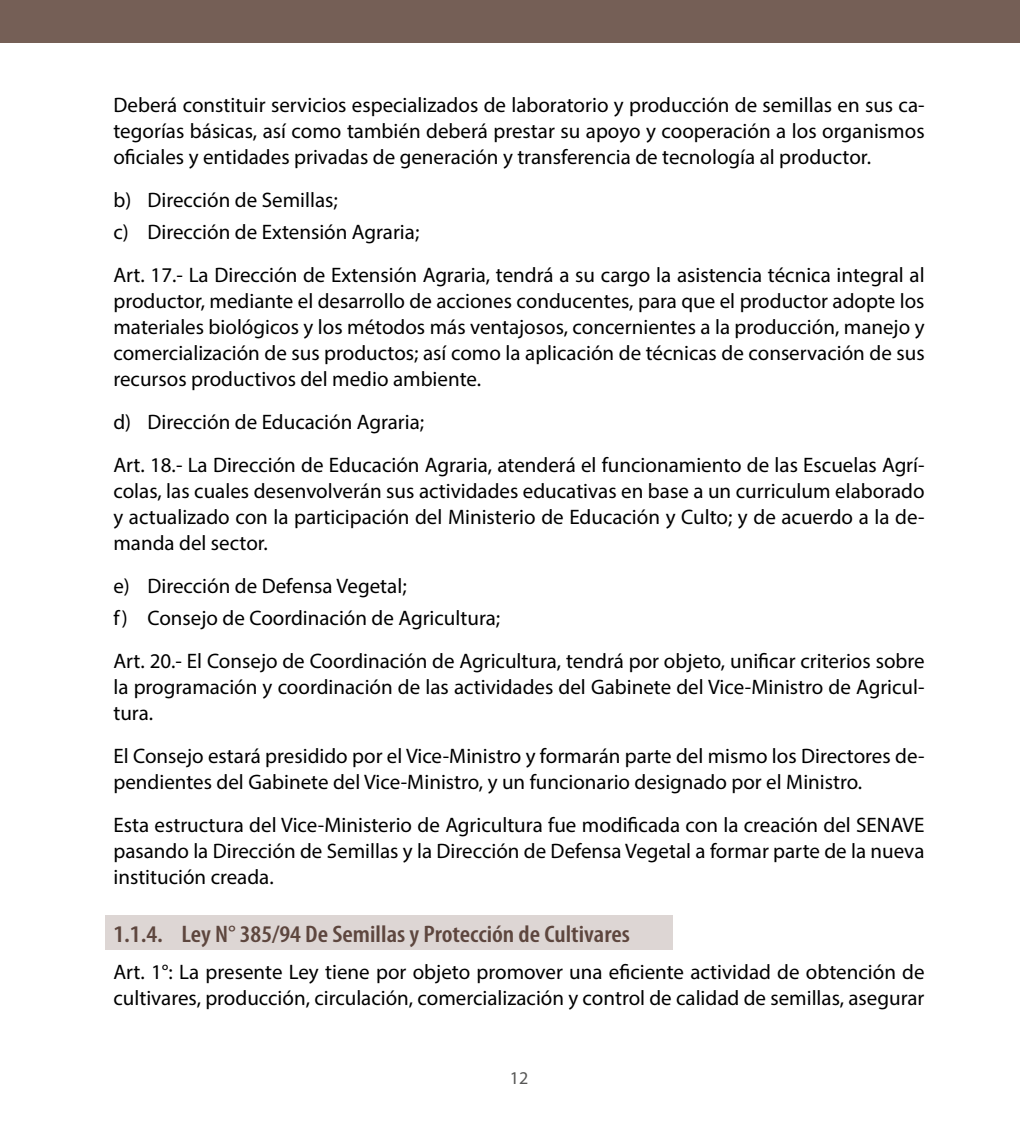
<style>
.page{position:relative;width:1021px;height:1134px;background:#fff}
.page>*{position:absolute;margin:0;border:0;box-sizing:border-box;transform-origin:0 0}
.t1{font:600 condensed 24px "Myriad Pro";color:#5d463e;scale:1.1 1}
.t2{font:21px/26px "Myriad Pro";color:#000;text-align:justify}
.t3{font:18px "Myriad Pro";color:#575756}
</style>
<div class="page">
<div style="left:0;top:0;width:1019px;height:43px;background:#755f56"></div>
<div style="left:105px;top:916px;width:567px;height:34px;background:#ddd6d4"></div>
<p class="t2" style="left:113px;top:92px;width:812px">Deberá constituir servicios especializados de laboratorio y producción de semillas en sus ca&shy;tegorías básicas, así como también deberá prestar su apoyo y cooperación a los organismos oficiales y entidades privadas de generación y transferencia de tecnología al productor.</p>
<p class="t2" style="left:113px;top:184px;width:307px;line-height:31.6px">b) Dirección de Semillas;<br>c) Dirección de Extensión Agraria;</p>
<p class="t2" style="left:113px;top:261px;width:812px">Art. 17.- La Dirección de Extensión Agraria, tendrá a su cargo la asistencia técnica integral al productor, mediante el desarrollo de acciones conducentes, para que el productor adopte los materiales biológicos y los métodos más ventajosos, concernientes a la producción, manejo y comercialización de sus productos; así como la aplicación de técnicas de conservación de sus recursos productivos del medio ambiente.</p>
<p class="t2" style="left:113px;top:400px;width:812px;line-height:43px">d) Dirección de Educación Agraria;<br>Art. 18.- La Dirección de Educación Agraria, atenderá el funcionamiento de las Escuelas Agrí-</p>
<p class="t2" style="left:113px;top:477px;width:812px">colas, las cuales desenvolverán sus actividades educativas en base a un curriculum elaborado y actualizado con la participación del Ministerio de Educación y Culto; y de acuerdo a la de&shy;manda del sector.</p>
<p class="t2" style="left:113px;top:570px;width:388px;line-height:31.6px">e) Dirección de Defensa Vegetal;<br>f) Consejo de Coordinación de Agricultura;</p>
<p class="t2" style="left:113px;top:647px;width:812px">Art. 20.- El Consejo de Coordinación de Agricultura, tendrá por objeto, unificar criterios sobre la programación y coordinación de las actividades del Gabinete del Vice-Ministro de Agricul&shy;tura.</p>
<p class="t2" style="left:113px;top:742px;width:812px">El Consejo estará presidido por el Vice-Ministro y formarán parte del mismo los Directores de&shy;pendientes del Gabinete del Vice-Ministro, y un funcionario designado por el Ministro.</p>
<p class="t2" style="left:113px;top:811px;width:812px">Esta estructura del Vice-Ministerio de Agricultura fue modificada con la creación del SENAVE pasando la Dirección de Semillas y la Dirección de Defensa Vegetal a formar parte de la nueva institución creada.</p>
<p class="t1" style="left:113px;top:920px;width:471px">1.1.4. Ley N° 385/94 De Semillas y Protección de Cultivares</p>
<p class="t2" style="left:113px;top:959px;width:812px">Art. 1°: La presente Ley tiene por objeto promover una eficiente actividad de obtención de cultivares, producción, circulación, comercialización y control de calidad de semillas, asegurar</p>
<p class="t3" style="left:510px;top:1066px;width:20px">12</p>
</div>
